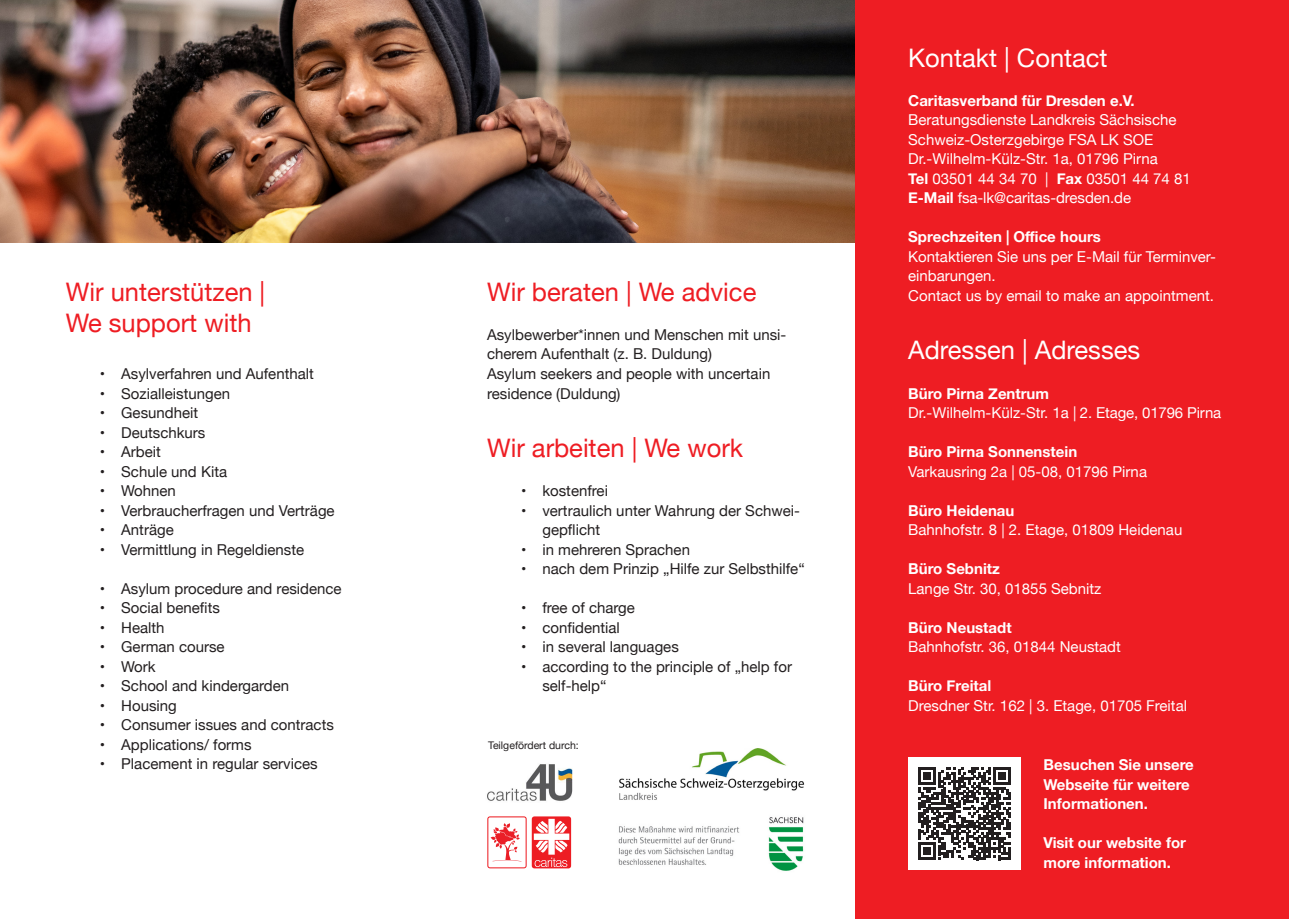
<style>
.page{position:relative;width:1289px;height:919px;background:#fff}
.page>*{position:absolute;margin:0;border:0;box-sizing:border-box;transform-origin:0 0}
.t1{font:25.5px "Helvetica Neue";color:#ee1d23}
.t2{font:25.5px "Helvetica Neue";color:#fff}
.t3{font:15px/19.5px "Helvetica Neue";color:#231f20}
.t4{font:15px/19.5px "Helvetica Neue";color:#fff}
.t5{font:700 15px/19.5px "Helvetica Neue";color:#fff}
.t6{font:10.5px "Helvetica Neue";color:#231f20}
.s1{font-weight:700}
</style>
<div class="page">
<img style="left:0;top:0;width:855px;height:242px">
<div style="left:855px;top:0;width:433px;height:918px;background:#ee1d23"></div>
<img style="left:487px;top:764px;width:86px;height:37px">
<img style="left:619px;top:748px;width:185px;height:52px">
<div style="left:908px;top:757px;width:112px;height:113px;background:#fff"></div>
<svg style="left:918px;top:767px;width:92px;height:93px"></svg>
<svg style="left:487px;top:816px;width:39px;height:52px"></svg>
<div style="left:532px;top:816px;width:39px;height:52px;background:#ed1d23;border-radius:3px"></div>
<svg style="left:534px;top:818px;width:35px;height:49px"></svg>
<img style="left:618px;top:817px;width:186px;height:54px">
<h1 class="t1" style="left:66px;top:273px;width:201px">Wir unterstützen |</h1>
<h1 class="t1" style="left:487px;top:273px;width:271px">Wir beraten | We advice</h1>
<h1 class="t1" style="left:66px;top:304px;width:187px">We support with</h1>
<p class="t3" style="left:487px;top:326px;width:301px">Asylbewerber*innen und Menschen mit unsi&shy;cherem Aufenthalt (z. B. Duldung)<br>Asylum seekers and people with uncertain residence (Duldung)</p>
<p class="t3" style="left:100px;top:365px;width:215px">• Asylverfahren und Aufenthalt</p>
<p class="t3" style="left:100px;top:384px;width:132px">• Sozialleistungen</p>
<p class="t3" style="left:100px;top:404px;width:100px">• Gesundheit</p>
<p class="t3" style="left:100px;top:423px;width:107px">• Deutschkurs</p>
<p class="t3" style="left:100px;top:443px;width:62px">• Arbeit</p>
<p class="t3" style="left:100px;top:462px;width:129px">• Schule und Kita</p>
<p class="t3" style="left:100px;top:482px;width:77px">• Wohnen</p>
<p class="t3" style="left:100px;top:501px;width:236px">• Verbraucherfragen und Verträge</p>
<p class="t3" style="left:100px;top:521px;width:75px">• Anträge</p>
<p class="t3" style="left:100px;top:540px;width:206px">• Vermittlung in Regeldienste</p>
<p class="t3" style="left:100px;top:579px;width:243px">• Asylum procedure and residence</p>
<p class="t3" style="left:100px;top:599px;width:121px">• Social benefits</p>
<p class="t3" style="left:100px;top:618px;width:66px">• Health</p>
<p class="t3" style="left:100px;top:638px;width:126px">• German course</p>
<p class="t3" style="left:100px;top:657px;width:57px">• Work</p>
<p class="t3" style="left:100px;top:677px;width:191px">• School and kindergarden</p>
<p class="t3" style="left:100px;top:696px;width:78px">• Housing</p>
<p class="t3" style="left:100px;top:716px;width:235px">• Consumer issues and contracts</p>
<p class="t3" style="left:100px;top:735px;width:153px">• Applications/ forms</p>
<p class="t3" style="left:100px;top:755px;width:219px">• Placement in regular services</p>
<h1 class="t1" style="left:487px;top:429px;width:257px">Wir arbeiten | We work</h1>
<p class="t3" style="left:521px;top:482px;width:88px">• kostenfrei</p>
<p class="t3" style="left:542px;top:501px;width:259px;text-indent:-21px">• vertraulich unter Wahrung der Schwei&shy;gepflicht</p>
<p class="t3" style="left:521px;top:540px;width:170px">• in mehreren Sprachen</p>
<p class="t3" style="left:521px;top:560px;width:285px">• nach dem Prinzip „Hilfe zur Selbsthilfe“</p>
<p class="t3" style="left:521px;top:599px;width:115px">• free of charge</p>
<p class="t3" style="left:521px;top:618px;width:100px">• confidential</p>
<p class="t3" style="left:521px;top:638px;width:159px">• in several languages</p>
<p class="t3" style="left:542px;top:657px;width:251px;text-indent:-21px">• according to the principle of „help for self-help“</p>
<p class="t6" style="left:488px;top:737px;width:92px">Teilgefördert durch:</p>
<h1 class="t2" style="left:908px;top:39px;width:201px">Kontakt | Contact</h1>
<p class="t5" style="left:908px;top:91px;width:228px">Caritasverband für Dresden e.V.</p>
<p class="t4" style="left:908px;top:111px;width:284px">Beratungsdienste Landkreis Sächsische Schweiz-Osterzgebirge FSA LK SOE Dr.-Wilhelm-Külz-Str. 1a, 01796 Pirna<br><span class="s1">Tel</span> 03501 44 34 70 | <span class="s1">Fax</span> 03501 44 74 81<br><span class="s1">E-Mail</span> fsa-lk@caritas-dresden.de</p>
<p class="t5" style="left:908px;top:228px;width:194px">Sprechzeiten | Office hours</p>
<p class="t4" style="left:908px;top:248px;width:309px">Kontaktieren Sie uns per E-Mail für Terminver&shy;einbarungen.<br>Contact us by email to make an appointment.</p>
<h1 class="t2" style="left:908px;top:332px;width:233px">Adressen | Adresses</h1>
<p class="t5" style="left:908px;top:384px;width:142px">Büro Pirna Zentrum</p>
<p class="t4" style="left:908px;top:404px;width:314px">Dr.-Wilhelm-Külz-Str. 1a | 2. Etage, 01796 Pirna</p>
<p class="t5" style="left:908px;top:442px;width:170px">Büro Pirna Sonnenstein</p>
<p class="t4" style="left:908px;top:462px;width:240px">Varkausring 2a | 05-08, 01796 Pirna</p>
<p class="t5" style="left:908px;top:501px;width:108px">Büro Heidenau</p>
<p class="t4" style="left:908px;top:521px;width:275px">Bahnhofstr. 8 | 2. Etage, 01809 Heidenau</p>
<p class="t5" style="left:908px;top:559px;width:93px">Büro Sebnitz</p>
<p class="t4" style="left:908px;top:579px;width:195px">Lange Str. 30, 01855 Sebnitz</p>
<p class="t5" style="left:908px;top:618px;width:105px">Büro Neustadt</p>
<p class="t4" style="left:908px;top:638px;width:214px">Bahnhofstr. 36, 01844 Neustadt</p>
<p class="t5" style="left:908px;top:676px;width:85px">Büro Freital</p>
<p class="t4" style="left:908px;top:696px;width:280px">Dresdner Str. 162 | 3. Etage, 01705 Freital</p>
<p class="t5" style="left:1043px;top:755px;width:152px">Besuchen Sie unsere<br>Webseite für weitere<br>Informationen.</p>
<p class="t5" style="left:1043px;top:833px;width:144px">Visit our website for more information.</p>
</div>
